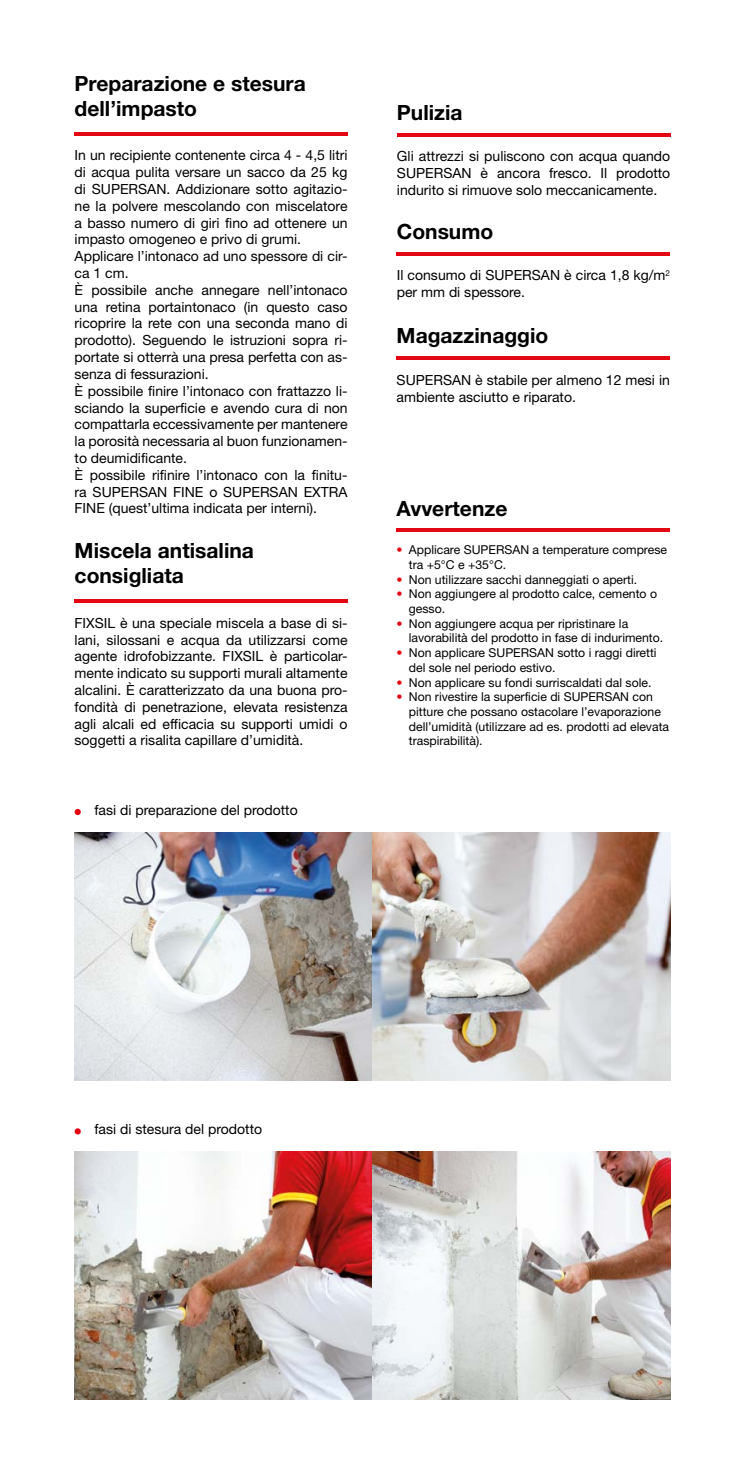
<style>
.page{position:relative;width:745px;height:1474px;background:#fff}
.page>*{position:absolute;margin:0;border:0;box-sizing:border-box;transform-origin:0 0}
.t1{font:700 21px/25.2px "Helvetica Neue";color:#000}
.t2{font:14px/16.8px "Helvetica Neue";color:#000}
.t3{font:12.25px/14.7px "Helvetica Neue";color:#000}
.s1{color:#e30613}
</style>
<div class="page">
<hr style="left:75px;top:132px;width:272px;height:4px;background:#e30613">
<img style="left:74px;top:832px;width:596px;height:248px">
<svg style="left:75px;top:809px;width:6px;height:6px"></svg>
<hr style="left:75px;top:599px;width:272px;height:4px;background:#e30613">
<hr style="left:396px;top:133px;width:273px;height:4px;background:#e30613">
<hr style="left:396px;top:252px;width:273px;height:3px;background:#e30613">
<hr style="left:396px;top:357px;width:273px;height:3px;background:#e30613">
<img style="left:74px;top:1151px;width:596px;height:248px">
<svg style="left:75px;top:1128px;width:6px;height:6px"></svg>
<hr style="left:396px;top:528px;width:273px;height:3px;background:#e30613">
<h1 class="t1" style="left:75px;top:70px;width:233px">Preparazione e stesura dell’impasto</h1>
<p class="t2" style="left:75px;top:147px;width:274px">In un recipiente contenente circa 4 - 4,5 litri di acqua pulita versare un sacco da 25 kg di SUPERSAN. Addizionare sotto agitazio&shy;ne la polvere mescolando con miscelatore a basso numero di giri fino ad ottenere un impasto omogeneo e privo di grumi.<br>Applicare l’intonaco ad uno spessore di cir&shy;ca 1 cm.<br>È possibile anche annegare nell’intonaco una retina portaintonaco (in questo caso ricoprire la rete con una seconda mano di prodotto). Seguendo le istruzioni sopra ri&shy;portate si otterrà una presa perfetta con as&shy;senza di fessurazioni.<br>È possibile finire l’intonaco con frattazzo li&shy;sciando la superficie e avendo cura di non compattarla eccessivamente per mantenere la porosità necessaria al buon funzionamen&shy;to deumidificante.<br>È possibile rifinire l’intonaco con la finitu&shy;ra SUPERSAN FINE o SUPERSAN EXTRA FINE (quest’ultima indicata per interni).</p>
<h1 class="t1" style="left:75px;top:537px;width:181px">Miscela antisalina consigliata</h1>
<p class="t2" style="left:75px;top:614px;width:274px;text-align:justify">FIXSIL è una speciale miscela a base di si&shy;lani, silossani e acqua da utilizzarsi come agente idrofobizzante. FIXSIL è particolar&shy;mente indicato su supporti murali altamente alcalini. È caratterizzato da una buona pro&shy;fondità di penetrazione, elevata resistenza agli alcali ed efficacia su supporti umidi o soggetti a risalita capillare d’umidità.</p>
<p class="t2" style="left:94px;top:801px;width:205px">fasi di preparazione del prodotto</p>
<h1 class="t1" style="left:396px;top:99px;width:67px">Pulizia</h1>
<p class="t2" style="left:396px;top:148px;width:275px;text-align:justify">Gli attrezzi si puliscono con acqua quando SUPERSAN è ancora fresco. Il prodotto indurito si rimuove solo meccanicamente.</p>
<h1 class="t1" style="left:396px;top:218px;width:98px">Consumo</h1>
<p class="t2" style="left:396px;top:266px;width:275px">Il consumo di SUPERSAN è circa 1,8 kg/m<sup>2 </sup>per mm di spessore.</p>
<h1 class="t1" style="left:396px;top:323px;width:153px">Magazzinaggio</h1>
<p class="t2" style="left:396px;top:371px;width:274px">SUPERSAN è stabile per almeno 12 mesi in ambiente asciutto e riparato.</p>
<h1 class="t1" style="left:396px;top:495px;width:112px">Avvertenze</h1>
<p class="t3" style="left:408px;top:542px;width:259px;text-indent:-12px"><span class="s1">•</span> Applicare SUPERSAN a temperature comprese tra +5°C e +35°C.</p>
<p class="t3" style="left:396px;top:572px;width:242px"><span class="s1">•</span> Non utilizzare sacchi danneggiati o aperti.</p>
<p class="t3" style="left:408px;top:586px;width:250px;text-indent:-12px"><span class="s1">•</span> Non aggiungere al prodotto calce, cemento o gesso.</p>
<p class="t3" style="left:408px;top:616px;width:256px;text-indent:-12px"><span class="s1">•</span> Non aggiungere acqua per ripristinare la lavorabilità del prodotto in fase di indurimento.</p>
<p class="t3" style="left:408px;top:645px;width:249px;text-indent:-12px"><span class="s1">•</span> Non applicare SUPERSAN sotto i raggi diretti del sole nel periodo estivo.</p>
<p class="t3" style="left:396px;top:674px;width:256px"><span class="s1">•</span> Non applicare su fondi surriscaldati dal sole.</p>
<p class="t3" style="left:408px;top:689px;width:261px;text-indent:-12px"><span class="s1">•</span> Non rivestire la superficie di SUPERSAN con pitture che possano ostacolare l’evaporazione dell’umidità (utilizzare ad es. prodotti ad elevata traspirabilità).</p>
<p class="t2" style="left:94px;top:1120px;width:169px">fasi di stesura del prodotto</p>
</div>
